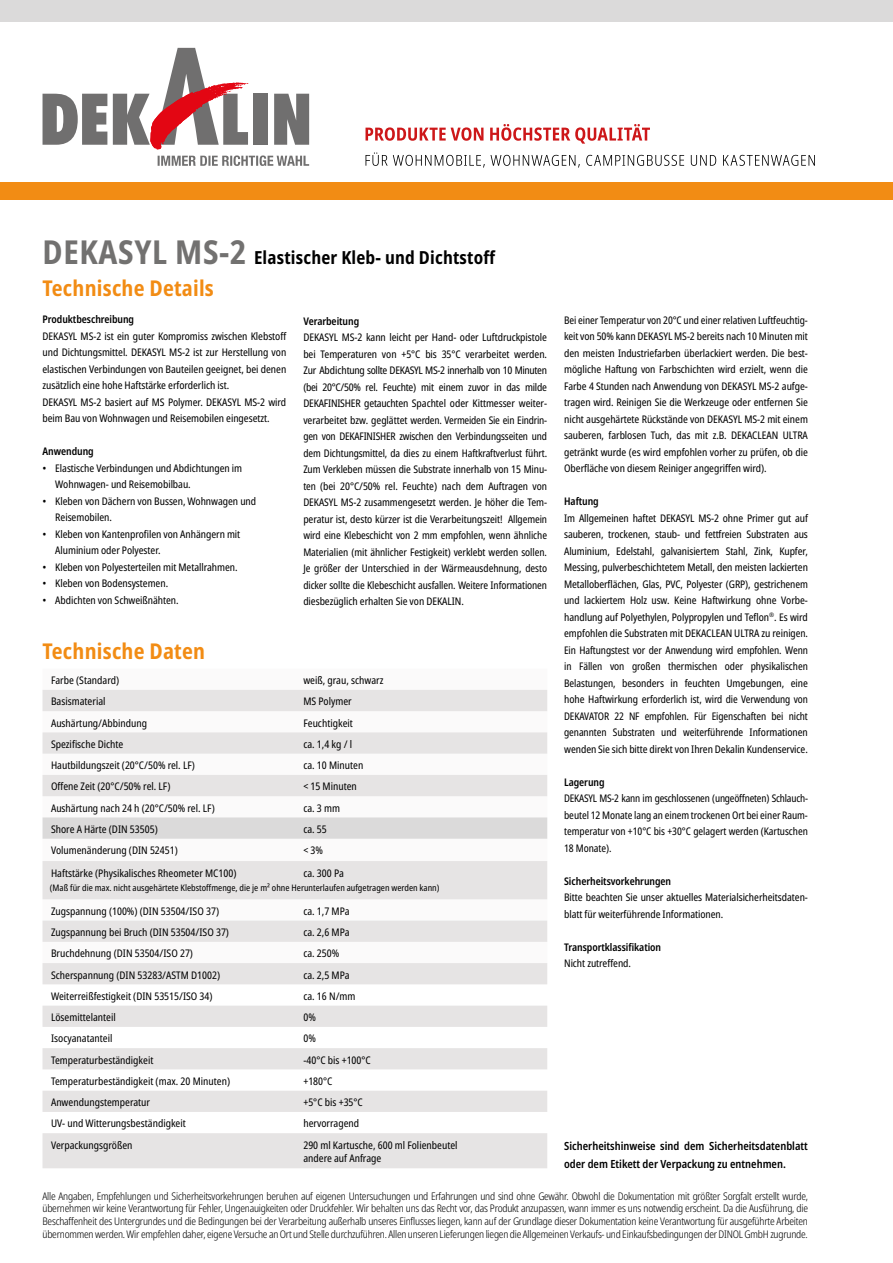
<style>
.page{position:relative;width:893px;height:1263px;background:#fff}
.page>*{position:absolute;margin:0;border:0;box-sizing:border-box;transform-origin:0 0}
.t1{font:700 condensed 21.75px "Noto Sans";letter-spacing:.01em;color:#f28c14}
.t2{font:700 condensed 18px "Noto Sans";letter-spacing:.01em;color:#000}
.t3{font:600 condensed 11.25px/18px "Noto Sans";color:#000}
.t4{font:condensed 10.5px/16.5px "Noto Sans";letter-spacing:-.005em;color:#000}
.t5{font:300 condensed 10.5px/12.8px "Noto Sans";letter-spacing:-.02em;color:#000;text-align:justify}
.t6{font:600 condensed 10.5px "Noto Sans";letter-spacing:-.005em;color:#000}
.t7{font:condensed 9px "Noto Sans";color:#000}
.s1{font-size:33px;color:#727170}
</style>
<div class="page">
<svg style="left:43px;top:94px;width:64px;height:51px"></svg>
<svg style="left:113px;top:48px;width:196px;height:118px"></svg>
<svg style="left:365px;top:124px;width:285px;height:20px"></svg>
<svg style="left:365px;top:152px;width:450px;height:16px"></svg>
<div style="left:0;top:0;width:893px;height:21px;background:#dbdada"></div>
<div style="left:0;top:183px;width:893px;height:17px;background:#f28c14"></div>
<svg style="left:43px;top:690px;width:504px;height:478px;fill:#e6e4e4"></svg>
<svg style="left:43px;top:817px;width:504px;height:22px;background:#dcdbdb"></svg>
<h2 class="t2" style="left:43px;top:244px;width:454px"><span class="s1">DEKASYL MS-2</span> Elastischer Kleb- und Dichtstoff</h2>
<h1 class="t1" style="left:43px;top:272px;width:173px">Technische Details</h1>
<p class="t6" style="left:43px;top:312px;width:93px">Produktbeschreibung</p>
<p class="t4" style="left:43px;top:328px;width:246px">DEKASYL MS-2 ist ein guter Kompromiss zwischen Klebstoff und Dichtungsmittel. DEKASYL MS-2 ist zur Herstellung von elastischen Verbindungen von Bauteilen geeignet, bei denen zusätzlich eine hohe Haftstärke erforderlich ist.<br>DEKASYL MS-2 basiert auf MS Polymer. DEKASYL MS-2 wird beim Bau von Wohnwagen und Reisemobilen eingesetzt.</p>
<p class="t6" style="left:43px;top:444px;width:53px">Anwendung</p>
<p class="t4" style="left:55px;top:460px;width:188px;text-indent:-13px">• Elastische Verbindungen und Abdichtungen im<br>Wohnwagen- und Reisemobilbau.</p>
<p class="t4" style="left:55px;top:493px;width:202px;text-indent:-13px">• Kleben von Dächern von Bussen, Wohnwagen und<br>Reisemobilen.</p>
<p class="t4" style="left:55px;top:526px;width:187px;text-indent:-13px">• Kleben von Kantenprofilen von Anhängern mit<br>Aluminium oder Polyester.</p>
<p class="t4" style="left:43px;top:559px;width:197px">• Kleben von Polyesterteilen mit Metallrahmen.</p>
<p class="t4" style="left:43px;top:575px;width:127px">• Kleben von Bodensystemen.</p>
<p class="t4" style="left:43px;top:592px;width:138px">• Abdichten von Schweißnähten.</p>
<p class="t4" style="left:564px;top:312px;width:245px;text-align:justify">Bei einer Temperatur von 20°C und einer relativen Luftfeuchtig&shy;keit von 50% kann DEKASYL MS-2 bereits nach 10 Minuten mit den meisten Industriefarben überlackiert werden. Die best&shy;mögliche Haftung von Farbschichten wird erzielt, wenn die Farbe 4 Stunden nach Anwendung von DEKASYL MS-2 aufge&shy;tragen wird. Reinigen Sie die Werkzeuge oder entfernen Sie nicht ausgehärtete Rückstände von DEKASYL MS-2 mit einem sauberen, farblosen Tuch, das mit z.B. DEKACLEAN ULTRA getränkt wurde (es wird empfohlen vorher zu prüfen, ob die Oberfläche von diesem Reiniger angegriffen wird).</p>
<p class="t6" style="left:564px;top:494px;width:36px">Haftung</p>
<p class="t4" style="left:564px;top:510px;width:245px;text-align:justify">Im Allgemeinen haftet DEKASYL MS-2 ohne Primer gut auf sauberen, trockenen, staub- und fettfreien Substraten aus Aluminium, Edelstahl, galvanisiertem Stahl, Zink, Kupfer, Messing, pulverbeschichtetem Metall, den meisten lackierten Metalloberflächen, Glas, PVC, Polyester (GRP), gestrichenem und lackiertem Holz usw. Keine Haftwirkung ohne Vorbe&shy;handlung auf Polyethylen, Polypropylen und Teflon<sup>®</sup>. Es wird empfohlen die Substraten mit DEKACLEAN ULTRA zu reinigen.<br>Ein Haftungstest vor der Anwendung wird empfohlen. Wenn in Fällen von großen thermischen oder physikalischen Belastungen, besonders in feuchten Umgebungen, eine hohe Haftwirkung erforderlich ist, wird die Verwendung von DEKAVATOR 22 NF empfohlen. Für Eigenschaften bei nicht genannten Substraten und weiterführende Informationen wenden Sie sich bitte direkt von Ihren Dekalin Kundenservice.</p>
<p class="t6" style="left:564px;top:774px;width:42px">Lagerung</p>
<p class="t4" style="left:564px;top:790px;width:245px;text-align:justify">DEKASYL MS-2 kann im geschlossenen (ungeöffneten) Schlauch&shy;beutel 12 Monate lang an einem trockenen Ort bei einer Raum&shy;temperatur von +10°C bis +30°C gelagert werden (Kartuschen 18 Monate).</p>
<p class="t6" style="left:564px;top:873px;width:109px">Sicherheitsvorkehrungen</p>
<p class="t4" style="left:564px;top:889px;width:245px">Bitte beachten Sie unser aktuelles Materialsicherheitsdaten&shy;blatt für weiterführende Informationen.</p>
<p class="t6" style="left:564px;top:939px;width:99px">Transportklassifikation</p>
<p class="t4" style="left:564px;top:955px;width:68px">Nicht zutreffend.</p>
<p class="t6" style="left:303px;top:314px;width:57px">Verarbeitung</p>
<p class="t4" style="left:303px;top:329px;width:245px;text-align:justify">DEKASYL MS-2 kann leicht per Hand- oder Luftdruckpistole bei Temperaturen von +5°C bis 35°C verarbeitet werden.<br>Zur Abdichtung sollte DEKASYL MS-2 innerhalb von 10 Minuten (bei 20°C/50% rel. Feuchte) mit einem zuvor in das milde DEKAFINISHER getauchten Spachtel oder Kittmesser weiter&shy;verarbeitet bzw. geglättet werden. Vermeiden Sie ein Eindrin&shy;gen von DEKAFINISHER zwischen den Verbindungsseiten und dem Dichtungsmittel, da dies zu einem Haftkraftverlust führt.<br>Zum Verkleben müssen die Substrate innerhalb von 15 Minu&shy;ten (bei 20°C/50% rel. Feuchte) nach dem Auftragen von DEKASYL MS-2 zusammengesetzt werden. Je höher die Tem&shy;peratur ist, desto kürzer ist die Verarbeitungszeit! Allgemein wird eine Klebeschicht von 2 mm empfohlen, wenn ähnliche Materialien (mit ähnlicher Festigkeit) verklebt werden sollen.<br>Je größer der Unterschied in der Wärmeausdehnung, desto dicker sollte die Klebeschicht ausfallen. Weitere Informationen diesbezüglich erhalten Sie von DEKALIN.</p>
<h1 class="t1" style="left:43px;top:635px;width:164px">Technische Daten</h1>
<p class="t4" style="left:51px;top:672px;width:70px">Farbe (Standard)</p>
<p class="t4" style="left:303px;top:672px;width:82px">weiß, grau, schwarz</p>
<p class="t4" style="left:51px;top:693px;width:56px">Basismaterial</p>
<p class="t4" style="left:303px;top:693px;width:50px">MS Polymer</p>
<p class="t4" style="left:51px;top:715px;width:98px">Aushärtung/Abbindung</p>
<p class="t4" style="left:303px;top:715px;width:51px">Feuchtigkeit</p>
<p class="t4" style="left:51px;top:736px;width:74px">Spezifische Dichte</p>
<p class="t4" style="left:303px;top:736px;width:50px">ca. 1,4 kg / l</p>
<p class="t4" style="left:51px;top:757px;width:146px">Hautbildungszeit (20°C/50% rel. LF)</p>
<p class="t4" style="left:303px;top:757px;width:61px">ca. 10 Minuten</p>
<p class="t4" style="left:51px;top:779px;width:121px">Offene Zeit (20°C/50% rel. LF)</p>
<p class="t4" style="left:303px;top:779px;width:55px">&lt; 15 Minuten</p>
<p class="t4" style="left:51px;top:800px;width:165px">Aushärtung nach 24 h (20°C/50% rel. LF)</p>
<p class="t4" style="left:303px;top:800px;width:38px">ca. 3 mm</p>
<p class="t4" style="left:51px;top:821px;width:108px">Shore A Härte (DIN 53505)</p>
<p class="t4" style="left:303px;top:821px;width:25px">ca. 55</p>
<p class="t4" style="left:51px;top:842px;width:128px">Volumenänderung (DIN 52451)</p>
<p class="t4" style="left:303px;top:842px;width:21px">&lt; 3%</p>
<p class="t4" style="left:51px;top:865px;width:187px">Haftstärke (Physikalisches Rheometer MC100)</p>
<p class="t4" style="left:303px;top:865px;width:42px">ca. 300 Pa</p>
<p class="t4" style="left:51px;top:903px;width:170px">Zugspannung (100%) (DIN 53504/ISO 37)</p>
<p class="t4" style="left:303px;top:903px;width:48px">ca. 1,7 MPa</p>
<p class="t4" style="left:51px;top:924px;width:180px">Zugspannung bei Bruch (DIN 53504/ISO 37)</p>
<p class="t4" style="left:303px;top:924px;width:48px">ca. 2,6 MPa</p>
<p class="t4" style="left:51px;top:945px;width:144px">Bruchdehnung (DIN 53504/ISO 27)</p>
<p class="t4" style="left:303px;top:945px;width:37px">ca. 250%</p>
<p class="t4" style="left:51px;top:967px;width:171px">Scherspannung (DIN 53283/ASTM D1002)</p>
<p class="t4" style="left:303px;top:967px;width:48px">ca. 2,5 MPa</p>
<p class="t4" style="left:51px;top:988px;width:163px">Weiterreißfestigkeit (DIN 53515/ISO 34)</p>
<p class="t4" style="left:303px;top:988px;width:54px">ca. 16 N/mm</p>
<p class="t4" style="left:51px;top:1009px;width:66px">Lösemittelanteil</p>
<p class="t4" style="left:303px;top:1009px;width:14px">0%</p>
<p class="t4" style="left:51px;top:1031px;width:63px">Isocyanatanteil</p>
<p class="t4" style="left:303px;top:1031px;width:14px">0%</p>
<p class="t4" style="left:51px;top:1052px;width:104px">Temperaturbeständigkeit</p>
<p class="t4" style="left:303px;top:1052px;width:69px">-40°C bis +100°C</p>
<p class="t4" style="left:51px;top:1073px;width:181px">Temperaturbeständigkeit (max. 20 Minuten)</p>
<p class="t4" style="left:303px;top:1073px;width:31px">+180°C</p>
<p class="t4" style="left:51px;top:1094px;width:101px">Anwendungstemperatur</p>
<p class="t4" style="left:303px;top:1094px;width:61px">+5°C bis +35°C</p>
<p class="t4" style="left:51px;top:1116px;width:136px">UV- und Witterungsbeständigkeit</p>
<p class="t4" style="left:303px;top:1116px;width:57px">hervorragend</p>
<p class="t4" style="left:51px;top:1137px;width:83px">Verpackungsgrößen</p>
<p class="t4" style="left:303px;top:1138px;width:156px;line-height:13.5px">290 ml Kartusche, 600 ml Folienbeutel andere auf Anfrage</p>
<p class="t3" style="left:564px;top:1137px;width:245px">Sicherheitshinweise sind dem Sicherheitsdatenblatt oder dem Etikett der Verpackung zu entnehmen.</p>
<p class="t7" style="left:50px;top:882px;width:391px">(Maß für die max. nicht ausgehärtete Klebstoffmenge, die je m² ohne Herunterlaufen aufgetragen werden kann)</p>
<p class="t5" style="left:43px;top:1190px;width:767px">Alle Angaben, Empfehlungen und Sicherheitsvorkehrungen beruhen auf eigenen Untersuchungen und Erfahrungen und sind ohne Gewähr. Obwohl die Dokumentation mit größter Sorgfalt erstellt wurde, übernehmen wir keine Verantwortung für Fehler, Ungenauigkeiten oder Druckfehler. Wir behalten uns das Recht vor, das Produkt anzupassen, wann immer es uns notwendig erscheint. Da die Ausführung, die Beschaffenheit des Untergrundes und die Bedingungen bei der Verarbeitung außerhalb unseres Einflusses liegen, kann auf der Grundlage dieser Dokumentation keine Verantwortung für ausgeführte Arbeiten übernommen werden. Wir empfehlen daher, eigene Versuche an Ort und Stelle durchzuführen. Allen unseren Lieferungen liegen die Allgemeinen Verkaufs- und Einkaufsbedingungen der DINOL GmbH zugrunde.</p>
</div>
